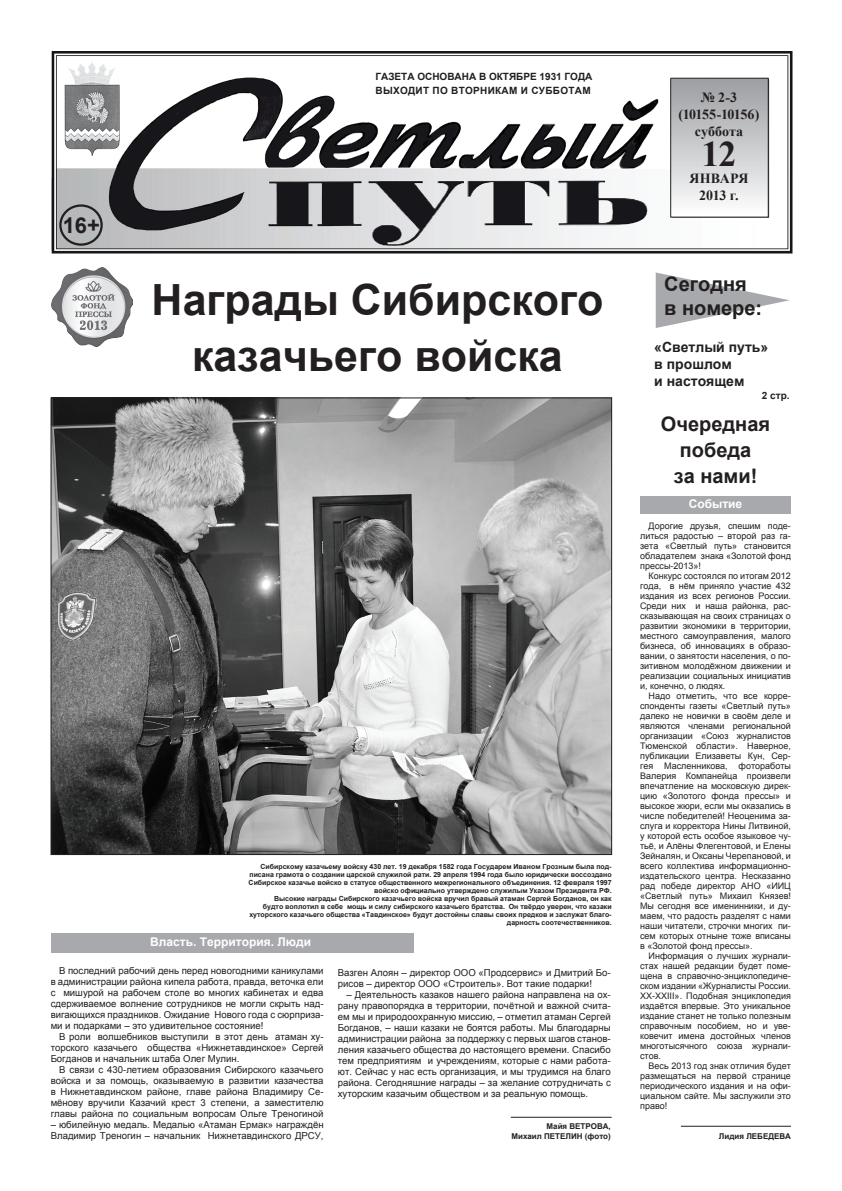
<style>
.page{position:relative;width:842px;height:1191px;background:#fff}
.page>*{position:absolute;margin:0;border:0;box-sizing:border-box;transform-origin:0 0}
.t1{font:700 43px/56px "Arial";color:#231f20;text-align:center}
.t2{font:700 36px "Times New Roman";color:#231f20}
.t3{font:700 21.9px "Arial";color:#231f20}
.t4{font:700 20px/26px "Arial";color:#231f20}
.t5{font:700 14px/17px "Times New Roman";letter-spacing:-.005em;color:#231f20;text-align:center}
.t6{font:700 14px/17px "Arial";color:#231f20}
.t7{font:700 12px "Arial";color:#fff}
.t8{font:700 10px/14px "Arial";color:#231f20}
.t9{font:9.6px/11px "Arial";color:#231f20;text-align:justify}
.t10{font:9px/10px "Arial";color:#231f20;text-align:justify}
.t11{font:700 8px "Arial";color:#231f20}
.t12{font:700 7px/8px "Arial";color:#231f20;text-align:right}
</style>
<div class="page">
<img style="left:51px;top:51px;width:742px;height:203px">
<svg style="left:656px;top:272px;width:133px;height:56px"></svg>
<svg style="left:670px;top:77px;width:99px;height:141px"></svg>
<hr style="left:670px;top:78px;width:98px;height:1px;background:#231f20">
<div style="left:51px;top:933px;width:363px;height:19px;background:#a8a9ad"></div>
<div style="left:640px;top:496px;width:151px;height:17px;background:#a8a9ad"></div>
<div style="left:59px;top:204px;width:44px;height:42px;border:2px solid #231f20;border-radius:50%"></div>
<img style="left:52px;top:267px;width:81px;height:80px">
<img style="left:53px;top:400px;width:557px;height:452px">
<hr style="left:511px;top:1117px;width:101px;height:1px;background:#231f20">
<hr style="left:681px;top:1126px;width:110px;height:1px;background:#231f20">
<h3 class="t3" style="left:63px;top:210px;width:39px">16+</h3>
<p class="t8" style="left:375px;top:70px;width:218px">Газета основана в октябре 1931 года<br>Выходит по вторникам и субботам</p>
<h1 class="t1" style="left:152px;top:273px;width:453px">Награды Сибирского казачьего войска</h1>
<p class="t12" style="left:249px;top:863px;width:365px">Сибирскому казачьему войску 430 лет. 19 декабря 1582 года Государем Иваном Грозным была под&shy;писана грамота о создании царской служилой рати. 29 апреля 1994 года было юридически воссоздано Сибирское казачье войско в статусе общественного межрегионального объединения. 12 февраля 1997 войско официально утверждено служилым Указом Президента РФ.<br>Высокие награды Сибирского казачьего войска вручил бравый атаман Сергей Богданов, он как<br>будто воплотил в себе мощь и силу сибирского казачьего братства. Он твёрдо уверен, что казаки хуторского казачьего общества «Тавдинское» будут достойны славы своих предков и заслужат благо&shy;дарность соотечественников.</p>
<h3 class="t7" style="left:150px;top:933px;width:162px">Власть. Территория. Люди</h3>
<p class="t9" style="left:51px;top:965px;width:274px;text-indent:9px">В последний рабочий день перед новогодними каникулами в администрации района кипела работа, правда, веточка ели с мишурой на рабочем столе во многих кабинетах и едва сдерживаемое волнение сотрудников не могли скрыть над&shy;вигающихся праздников. Ожидание Нового года с сюрприза&shy;ми и подарками – это удивительное состояние!</p>
<p class="t9" style="left:51px;top:1031px;width:274px;text-indent:9px">В роли волшебников выступили в этот день атаман ху&shy;торского казачьего общества «Нижнетавдинское» Сергей Богданов и начальник штаба Олег Мулин.</p>
<p class="t9" style="left:51px;top:1064px;width:274px;text-indent:9px">В связи с 430-летием образования Сибирского казачьего войска и за помощь, оказываемую в развитии казачества в Нижнетавдинском районе, главе района Владимиру Се&shy;мёнову вручили Казачий крест 3 степени, а заместителю главы района по социальным вопросам Ольге Треногиной</p>
<p class="t9" style="left:51px;top:1119px;width:274px">– юбилейную медаль. Медалью «Атаман Ермак» награждён<br>Владимир Треногин – начальник Нижнетавдинского ДРСУ,</p>
<p class="t9" style="left:338px;top:966px;width:274px">Вазген Алоян – директор ООО «Продсервис» и Дмитрий Бо&shy;рисов – директор ООО «Строитель». Вот такие подарки!</p>
<p class="t9" style="left:338px;top:988px;width:274px;text-indent:9px">– Деятельность казаков нашего района направлена на ох&shy;рану правопорядка в территории, почётной и важной счита&shy;ем мы и природоохранную миссию, – отметил атаман Сергей Богданов, – наши казаки не боятся работы. Мы благодарны администрации района за поддержку с первых шагов станов&shy;ления казачьего общества до настоящего времени. Спасибо тем предприятиям и учреждениям, которые с нами работа&shy;ют. Сейчас у нас есть организация, и мы трудимся на благо района. Сегодняшние награды – за желание сотрудничать с хуторским казачьим обществом и за реальную помощь.</p>
<p class="t11" style="left:546px;top:1120px;width:30px">Майя ВЕТРОВА</p>
<p class="t11" style="left:609px;top:1120px;width:4px">,</p>
<p class="t11" style="left:511px;top:1131px;width:39px">Михаил ПЕТЕ</p>
<p class="t11" style="left:565px;top:1131px;width:47px">ЛИН (фото)</p>
<h3 class="t5" style="left:678px;top:89px;width:82px">№ 2-3 (10155-10156) суббота</h3>
<h2 class="t2" style="left:701px;top:129px;width:37px">12</h2>
<h3 class="t5" style="left:689px;top:170px;width:61px">января<br>2013 г.</h3>
<h3 class="t4" style="left:664px;top:273px;width:100px;line-height:24px">Сегодня в номере:</h3>
<h3 class="t6" style="left:654px;top:339px;width:115px">«Светлый путь» в прошлом<br>и настоящем</h3>
<p class="t8" style="left:762px;top:389px;width:29px">2 стр.</p>
<h3 class="t4" style="left:661px;top:412px;width:111px;text-align:center">Очередная победа<br>за нами!</h3>
<h3 class="t7" style="left:689px;top:495px;width:55px">Событие</h3>
<p class="t10" style="left:640px;top:520px;width:152px;text-indent:9px">Дорогие друзья, спешим поде&shy;литься радостью – второй раз га&shy;зета «Светлый путь» становится обладателем знака «Золотой фонд прессы-2013»!</p>
<p class="t10" style="left:640px;top:570px;width:152px;text-indent:9px">Конкурс состоялся по итогам 2012 года, в нём приняло участие 432 издания из всех регионов России.<br>Среди них и наша районка, рас&shy;сказывающая на своих страницах о развитии экономики в территории, местного самоуправления, малого бизнеса, об инновациях в образо&shy;вании, о занятости населения, о по&shy;зитивном молодёжном движении и реализации социальных инициатив и, конечно, о людях.</p>
<p class="t10" style="left:640px;top:690px;width:152px;text-indent:9px">Надо отметить, что все корре&shy;спонденты газеты «Светлый путь» далеко не новички в своём деле и являются членами региональной организации «Союз журналистов Тюменской области». Наверное, публикации Елизаветы Кун, Сер&shy;гея Масленникова, фотоработы Валерия Компанейца произвели впечатление на московскую дирек&shy;цию «Золотого фонда прессы» и высокое жюри, если мы оказались в числе победителей! Неоценима за&shy;слуга и корректора Нины Литвиной, у которой есть особое языковое чу&shy;тьё, и Алёны Флегентовой, и Елены Зейналян, и Оксаны Черепановой, и всего коллектива информационно&shy;издательского центра. Несказанно рад победе директор АНО «ИИЦ «Светлый путь» Михаил Князев!<br>Мы сегодня все именинники, и ду&shy;маем, что радость разделят с нами наши читатели, строчки многих пи&shy;сем которых отныне тоже вписаны в «Золотой фонд прессы».</p>
<p class="t10" style="left:640px;top:950px;width:152px;text-indent:9px">Информация о лучших журнали&shy;стах нашей редакции будет поме&shy;щена в справочно-энциклопедиче&shy;ском издании «Журналисты России.<br>ХХ-ХХIII». Подобная энциклопедия издаётся впервые. Это уникальное издание станет не только полезным справочным пособием, но и уве&shy;ковечит имена достойных членов многотысячного союза журнали&shy;стов.</p>
<p class="t10" style="left:640px;top:1060px;width:152px;text-indent:9px">Весь 2013 год знак отличия будет размещаться на первой странице периодического издания и на офи&shy;циальном сайте. Мы заслужили это право!</p>
<p class="t11" style="left:719px;top:1130px;width:40px">Лидия ЛЕБЕДЕВА</p>
</div>
